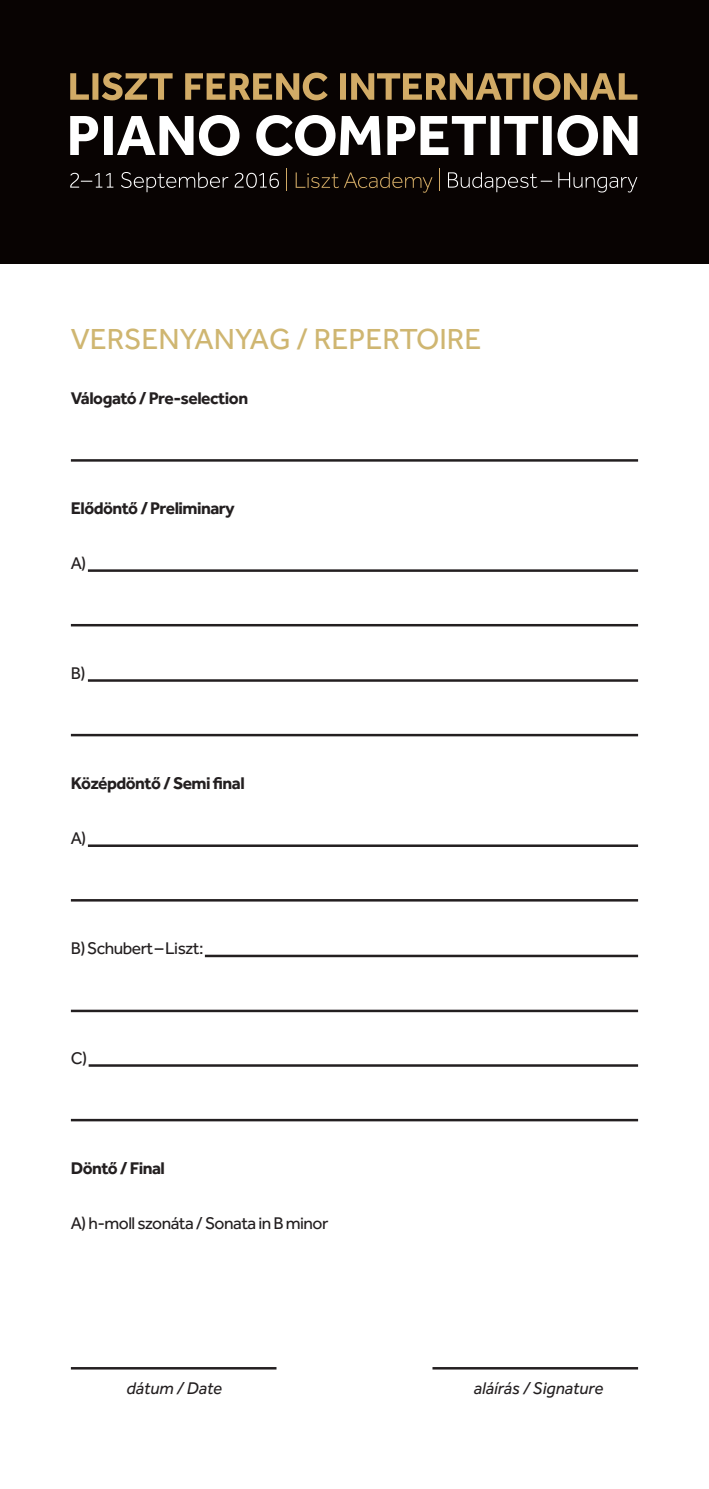
<style>
.page{position:relative;width:709px;height:1489px;background:#fff}
.page>*{position:absolute;margin:0;border:0;box-sizing:border-box;transform-origin:0 0}
.t1{font:30px "Effra";color:#cfb671}
.t2{font:700 17.5px "Effra";letter-spacing:-.03em;color:#231f20}
.t3{font:17.5px "Effra";letter-spacing:-.03em;color:#231f20}
.t4{font:italic 17.5px "Effra";color:#231f20}
</style>
<div class="page">
<div style="left:0;top:0;width:709px;height:264px;background:#080302"></div>
<svg style="left:256px;top:115px;width:381px;height:41px"></svg>
<svg style="left:70px;top:115px;width:169px;height:41px"></svg>
<svg style="left:448px;top:172px;width:189px;height:20px"></svg>
<svg style="left:439px;top:168px;width:1px;height:23px"></svg>
<svg style="left:286px;top:168px;width:1px;height:23px"></svg>
<svg style="left:70px;top:172px;width:209px;height:20px"></svg>
<svg style="left:340px;top:72px;width:297px;height:28px"></svg>
<svg style="left:185px;top:73px;width:143px;height:27px"></svg>
<svg style="left:70px;top:72px;width:103px;height:28px"></svg>
<svg style="left:296px;top:172px;width:136px;height:21px"></svg>
<hr style="left:71px;top:459px;width:567px;height:2px;background:#231f20">
<hr style="left:88px;top:569px;width:550px;height:3px;background:#231f20">
<hr style="left:71px;top:624px;width:567px;height:2px;background:#231f20">
<hr style="left:88px;top:679px;width:550px;height:2px;background:#231f20">
<hr style="left:71px;top:733px;width:567px;height:3px;background:#231f20">
<hr style="left:88px;top:844px;width:550px;height:3px;background:#231f20">
<hr style="left:71px;top:899px;width:567px;height:2px;background:#231f20">
<hr style="left:205px;top:954px;width:433px;height:3px;background:#231f20">
<hr style="left:71px;top:1009px;width:567px;height:3px;background:#231f20">
<hr style="left:71px;top:1118px;width:567px;height:3px;background:#231f20">
<hr style="left:89px;top:1064px;width:549px;height:2px;background:#231f20">
<hr style="left:71px;top:1366px;width:205px;height:3px;background:#231f20">
<hr style="left:432px;top:1366px;width:206px;height:3px;background:#231f20">
<h1 class="t1" style="left:71px;top:321px;width:412px">VERSENYANYAG / REPERTOIRE</h1>
<p class="t2" style="left:71px;top:387px;width:179px">Válogató / Pre-selection</p>
<p class="t2" style="left:71px;top:497px;width:165px">Elődöntő / Preliminary</p>
<p class="t3" style="left:71px;top:552px;width:17px">A)</p>
<p class="t3" style="left:71px;top:662px;width:16px">B)</p>
<p class="t2" style="left:71px;top:772px;width:175px">Középdöntő / Semi final</p>
<p class="t3" style="left:71px;top:827px;width:17px">A)</p>
<p class="t3" style="left:71px;top:937px;width:134px">B) Schubert – Liszt:</p>
<p class="t3" style="left:71px;top:1047px;width:18px">C)</p>
<p class="t2" style="left:71px;top:1157px;width:96px">Döntő / Final</p>
<p class="t3" style="left:71px;top:1212px;width:259px">A) h-moll szonáta / Sonata in B minor</p>
<p class="t4" style="left:127px;top:1377px;width:97px">dátum / Date</p>
<p class="t4" style="left:473px;top:1377px;width:131px">aláírás / Signature</p>
</div>
